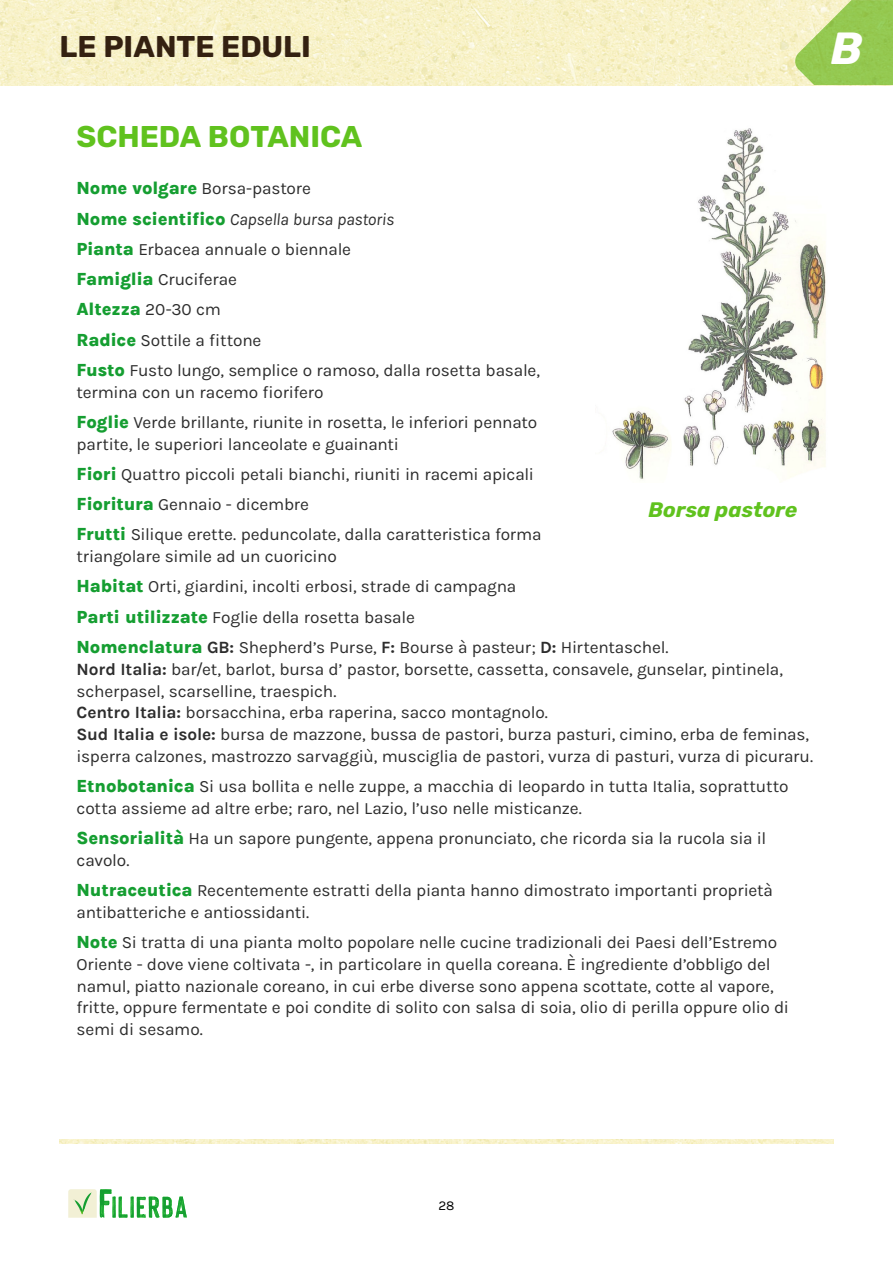
<style>
.page{position:relative;width:893px;height:1263px;background:#fff}
.page>*{position:absolute;margin:0;border:0;box-sizing:border-box;transform-origin:0 0}
.testo{font:italic 700 45px "Rubik";color:#fff}
.testo-2{font:700 30px "Rubik";letter-spacing:-.005em;color:#60c21e}
.t1{font:700 30px "Rubik";color:#342111}
.testo-3{font:italic 700 21px "Rubik";color:#60c21e}
.testo-4{font:800 18px "Karla";letter-spacing:-.01em;color:#159e31}
.testo-5{font:17.25px/21.8px "Karla";letter-spacing:-.01em;color:#2d2d2d}
.testo-6{font:italic 17.25px "Karla";letter-spacing:-.015em;color:#2d2d2d}
.t2{font:13.5px "Karla";color:#000}
.s1{font-weight:800;font-size:18px;color:#159e31}
.s2{font-weight:800;font-style:normal;font-size:18px;color:#159e31}
.s3{font-weight:400;font-size:17.25px;color:#2d2d2d}
.s4{font-weight:700}
</style>
<div class="page">
<img style="left:0;top:0;width:794px;height:85px">
<img style="left:60px;top:1140px;width:773px;height:4px">
<svg style="left:68px;top:1189px;width:119px;height:29px"></svg>
<svg style="left:794px;top:0;width:99px;height:85px;background:#aad16c"></svg>
<img style="left:612px;top:128px;width:214px;height:352px">
<h2 class="t1" style="left:60px;top:29px;width:253px">LE PIANTE EDULI</h2>
<p class="testo" style="left:831px;top:22px;width:33px">B</p>
<p class="testo-2" style="left:77px;top:119px;width:287px">SCHEDA BOTANICA</p>
<p class="testo-5" style="left:77px;top:177px;width:236px"><span class="s1">Nome volgare</span> Borsa-pastore</p>
<p class="testo-6" style="left:77px;top:208px;width:319px"><span class="s2">Nome scientifico</span> Capsella bursa pastoris</p>
<p class="testo-5" style="left:77px;top:238px;width:276px"><span class="s1">Pianta</span> Erbacea annuale o biennale</p>
<p class="testo-5" style="left:77px;top:268px;width:162px"><span class="s1">Famiglia</span> Cruciferae</p>
<p class="testo-4" style="left:77px;top:298px;width:146px">Altezza <span class="s3">20-30 cm</span></p>
<p class="testo-5" style="left:77px;top:328px;width:186px"><span class="s1">Radice</span> Sottile a fittone</p>
<p class="testo-5" style="left:77px;top:359px;width:465px"><span class="s1">Fusto</span> Fusto lungo, semplice o ramoso, dalla rosetta basale, termina con un racemo fiorifero</p>
<p class="testo-5" style="left:77px;top:411px;width:462px"><span class="s1">Foglie</span> Verde brillante, riunite in rosetta, le inferiori pennato partite, le superiori lanceolate e guainanti</p>
<p class="testo-5" style="left:77px;top:463px;width:459px"><span class="s1">Fiori</span> Quattro piccoli petali bianchi, riuniti in racemi apicali</p>
<p class="testo-5" style="left:77px;top:493px;width:234px"><span class="s1">Fioritura</span> Gennaio - dicembre</p>
<p class="testo-5" style="left:77px;top:523px;width:467px"><span class="s1">Frutti</span> Silique erette. peduncolate, dalla caratteristica forma triangolare simile ad un cuoricino</p>
<p class="testo-5" style="left:77px;top:575px;width:441px"><span class="s1">Habitat</span> Orti, giardini, incolti erbosi, strade di campagna</p>
<p class="testo-5" style="left:77px;top:605px;width:340px"><span class="s1">Parti utilizzate</span> Foglie della rosetta basale</p>
<p class="testo-5" style="left:77px;top:636px;width:738px"><span class="s1">Nomenclatura</span> <span class="s4">GB:</span> Shepherd’s Purse, <span class="s4">F:</span> Bourse à pasteur; <span class="s4">D:</span> Hirtentaschel.<br><span class="s4">Nord Italia:</span> bar/et, barlot, bursa d’ pastor, borsette, cassetta, consavele, gunselar, pintinela, scherpasel, scarselline, traespich.<br><span class="s4">Centro Italia:</span> borsacchina, erba raperina, sacco montagnolo.<br><span class="s4">Sud Italia e isole:</span> bursa de mazzone, bussa de pastori, burza pasturi, cimino, erba de feminas, isperra calzones, mastrozzo sarvaggiù, musciglia de pastori, vurza di pasturi, vurza di picuraru.</p>
<p class="testo-5" style="left:77px;top:775px;width:713px"><span class="s1">Etnobotanica</span> Si usa bollita e nelle zuppe, a macchia di leopardo in tutta Italia, soprattutto cotta assieme ad altre erbe; raro, nel Lazio, l’uso nelle misticanze.</p>
<p class="testo-5" style="left:77px;top:827px;width:691px"><span class="s1">Sensorialità</span> Ha un sapore pungente, appena pronunciato, che ricorda sia la rucola sia il cavolo.</p>
<p class="testo-5" style="left:77px;top:879px;width:698px"><span class="s1">Nutraceutica</span> Recentemente estratti della pianta hanno dimostrato importanti proprietà antibatteriche e antiossidanti.</p>
<p class="testo-5" style="left:77px;top:931px;width:714px"><span class="s1">Note</span> Si tratta di una pianta molto popolare nelle cucine tradizionali dei Paesi dell’Estremo Oriente - dove viene coltivata -, in particolare in quella coreana. È ingrediente d’obbligo del namul, piatto nazionale coreano, in cui erbe diverse sono appena scottate, cotte al vapore, fritte, oppure fermentate e poi condite di solito con salsa di soia, olio di perilla oppure olio di semi di sesamo.</p>
<p class="testo-3" style="left:648px;top:498px;width:150px">Borsa pastore</p>
<p class="t2" style="left:438px;top:1196px;width:18px">28</p>
</div>
